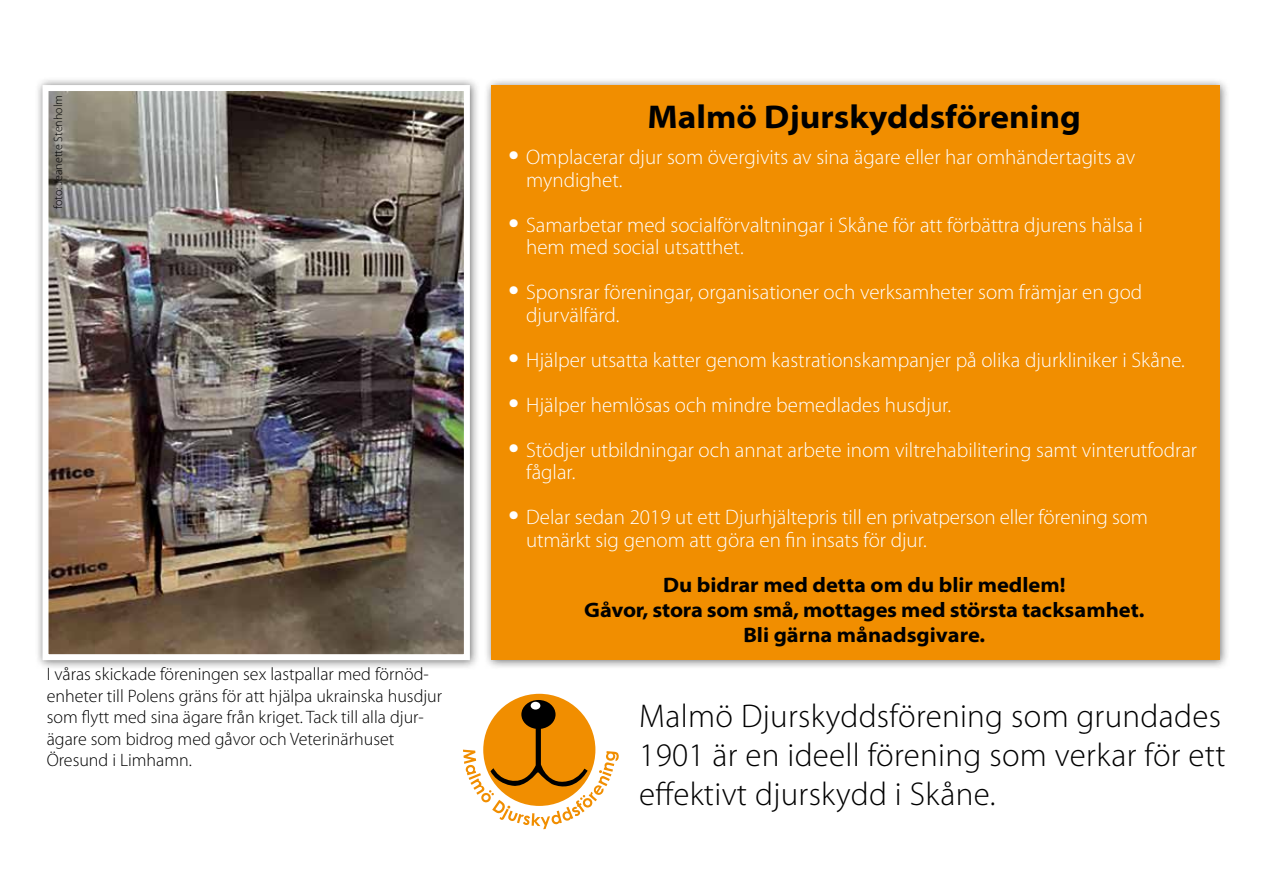
<style>
.page{position:relative;width:1263px;height:893px;background:#fff}
.page>*{position:absolute;margin:0;border:0;box-sizing:border-box;transform-origin:0 0}
.t1{font:300 33px/39px "Myriad Pro";letter-spacing:.01em;color:#000}
.t2{font:700 semi-expanded 33px "Myriad Pro";color:#000}
.t3{font:300 21px/22.5px "Myriad Pro";color:#fff}
.t4{font:700 semi-expanded 21px/25.2px "Myriad Pro";color:#000;text-align:center}
.t5{font:300 18px/21.6px "Myriad Pro";color:#000}
.t6{font:300 12px "Myriad Pro";color:#000}
.s1{font-size:45px}
</style>
<div class="page">
<div style="left:35px;top:77px;width:445px;height:593px;background:#000;opacity:.55"></div>
<img style="left:50px;top:92px;width:413px;height:561px">
<div style="left:43px;top:85px;width:427px;height:575px;border:6px solid #fff"></div>
<div style="left:483px;top:78px;width:747px;height:592px;background:#000;opacity:.55"></div>
<div style="left:491px;top:85px;width:729px;height:575px;background:#f18e00"></div>
<svg style="left:463px;top:700px;width:156px;height:129px"></svg>
<div style="left:531px;top:702px;width:9px;height:8px;background:#fff;border-radius:50%"></div>
<p class="t6" style="left:51px;top:209px;width:116px;rotate:-90deg">foto: Jeanette Stenholm</p>
<h1 class="t2" style="left:648px;top:98px;width:435px">Malmö Djurskyddsförening</h1>
<p class="t3" style="left:526px;top:146px;width:610px;text-indent:-18px"><span class="s1">•</span> Omplacerar djur som övergivits av sina ägare eller har omhändertagits av myndighet.</p>
<p class="t3" style="left:526px;top:213px;width:618px;text-indent:-18px"><span class="s1">•</span> Samarbetar med socialförvaltningar i Skåne för att förbättra djurens hälsa i hem med social utsatthet.</p>
<p class="t3" style="left:526px;top:281px;width:618px;text-indent:-18px"><span class="s1">•</span> Sponsrar föreningar, organisationer och verksamheter som främjar en god djurvälfärd.</p>
<p class="t3" style="left:508px;top:348px;width:678px"><span class="s1">•</span> Hjälper utsatta katter genom kastrationskampanjer på olika djurkliniker i Skåne.</p>
<p class="t3" style="left:508px;top:393px;width:444px"><span class="s1">•</span> Hjälper hemlösas och mindre bemedlades husdjur.</p>
<p class="t3" style="left:526px;top:438px;width:672px;text-indent:-18px"><span class="s1">•</span> Stödjer utbildningar och annat arbete inom viltrehabilitering samt vinterutfodrar fåglar.</p>
<p class="t3" style="left:526px;top:506px;width:623px;text-indent:-18px"><span class="s1">•</span> Delar sedan 2019 ut ett Djurhjältepris till en privatperson eller förening som utmärkt sig genom att göra en fin insats för djur.</p>
<p class="t4" style="left:584px;top:572px;width:561px">Du bidrar med detta om du blir medlem!<br>Gåvor, stora som små, mottages med största tacksamhet.<br>Bli gärna månadsgivare.</p>
<p class="t5" style="left:47px;top:663px;width:397px">I våras skickade föreningen sex lastpallar med förnöd&shy;enheter till Polens gräns för att hjälpa ukrainska husdjur som flytt med sina ägare från kriget. Tack till alla djur&shy;ägare som bidrog med gåvor och Veterinärhuset Öresund i Limhamn.</p>
<h1 class="t1" style="left:639px;top:696px;width:588px">Malmö Djurskyddsförening som grundades<br>1901 är en ideell förening som verkar för ett effektivt djurskydd i Skåne.</h1>
</div>
